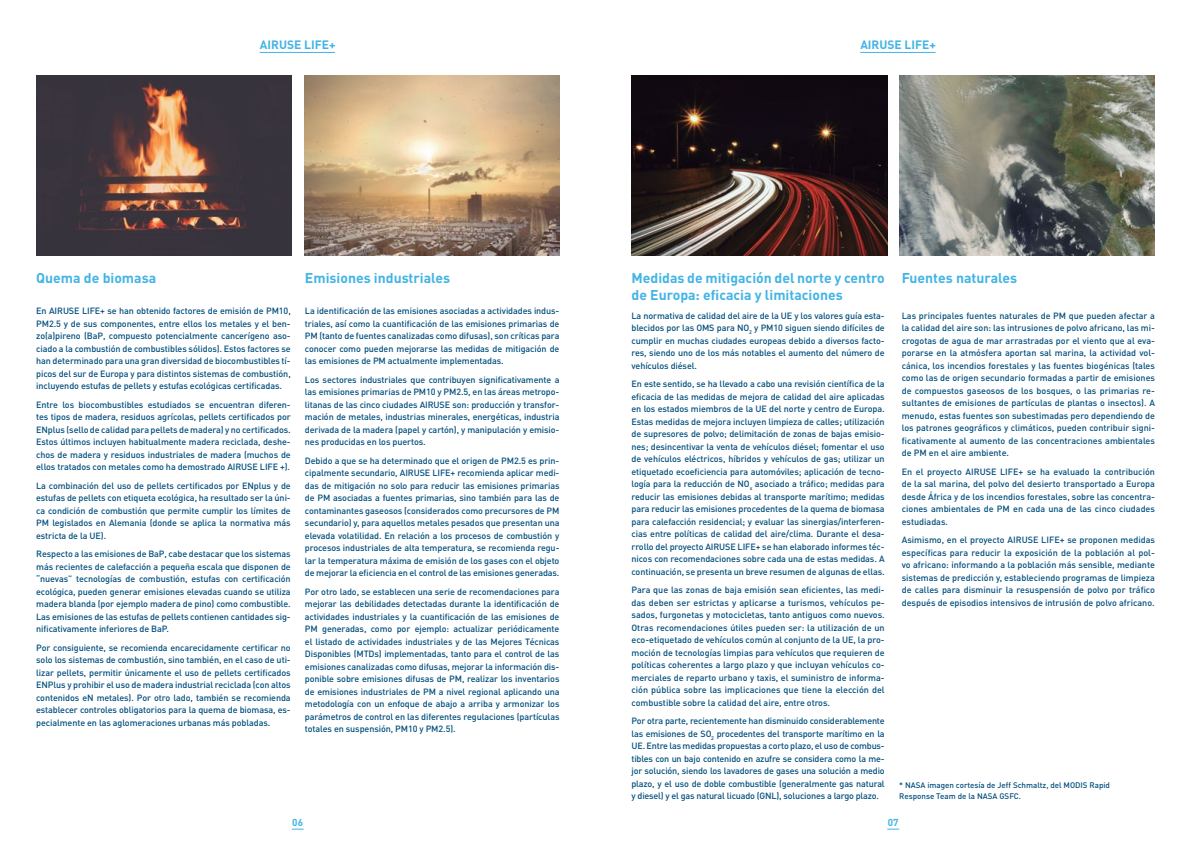
<style>
.page{position:relative;width:1191px;height:842px;background:#fff}
.page>*{position:absolute;margin:0;border:0;box-sizing:border-box;transform-origin:0 0}
.t1{font:700 14px/16.8px "DIN Pro";color:#42b4e4}
.t2{font:700 12px "DIN Pro";color:#42b4e4}
.t3{font:700 10px "DIN Pro";color:#42b4e4}
.t4{font:500 9px/12.5px "DIN Pro";letter-spacing:-.01em;color:#004e7d;text-align:justify}
.t5{font:500 8px/11px "DIN Pro";color:#004e7d}
</style>
<div class="page">
<svg style="left:292px;top:829px;width:12px;height:1px"></svg>
<svg style="left:887px;top:829px;width:12px;height:1px"></svg>
<img style="left:36px;top:75px;width:256px;height:180px">
<img style="left:305px;top:75px;width:254px;height:180px">
<img style="left:631px;top:75px;width:256px;height:180px">
<img style="left:899px;top:75px;width:256px;height:180px">
<hr style="left:260px;top:52px;width:75px;height:1px;background:#42b4e4">
<hr style="left:860px;top:52px;width:75px;height:1px;background:#42b4e4">
<h2 class="t2" style="left:260px;top:37px;width:77px">AIRUSE LIFE+</h2>
<h2 class="t2" style="left:860px;top:37px;width:77px">AIRUSE LIFE+</h2>
<h1 class="t1" style="left:36px;top:269px;width:121px">Quema de biomasa</h1>
<p class="t4" style="left:36px;top:304px;width:256px">En AIRUSE LIFE+ se han obtenido factores de emisión de PM10, PM2.5 y de sus componentes, entre ellos los metales y el ben&shy;zo(a)pireno (BaP, compuesto potencialmente cancerígeno aso&shy;ciado a la combustión de combustibles sólidos). Estos factores se han determinado para una gran diversidad de biocombustibles tí&shy;picos del sur de Europa y para distintos sistemas de combustión, incluyendo estufas de pellets y estufas ecológicas certificadas.</p>
<p class="t4" style="left:36px;top:398px;width:256px">Entre los biocombustibles estudiados se encuentran diferen&shy;tes tipos de madera, residuos agrícolas, pellets certificados por ENplus (sello de calidad para pellets de madera) y no certificados.<br>Estos últimos incluyen habitualmente madera reciclada, deshe&shy;chos de madera y residuos industriales de madera (muchos de ellos tratados con metales como ha demostrado AIRUSE LIFE +).</p>
<p class="t4" style="left:36px;top:479px;width:256px">La combinación del uso de pellets certificados por ENplus y de estufas de pellets con etiqueta ecológica, ha resultado ser la úni&shy;ca condición de combustión que permite cumplir los límites de PM legislados en Alemania (donde se aplica la normativa más estricta de la UE).</p>
<p class="t4" style="left:36px;top:547px;width:256px">Respecto a las emisiones de BaP, cabe destacar que los sistemas más recientes de calefacción a pequeña escala que disponen de “nuevas” tecnologías de combustión, estufas con certificación ecológica, pueden generar emisiones elevadas cuando se utiliza madera blanda (por ejemplo madera de pino) como combustible.<br>Las emisiones de las estufas de pellets contienen cantidades sig&shy;nificativamente inferiores de BaP.</p>
<p class="t4" style="left:36px;top:641px;width:256px">Por consiguiente, se recomienda encarecidamente certificar no solo los sistemas de combustión, sino también, en el caso de uti&shy;lizar pellets, permitir únicamente el uso de pellets certificados ENPlus y prohibir el uso de madera industrial reciclada (con altos contenidos eN metales). Por otro lado, también se recomienda establecer controles obligatorios para la quema de biomasa, es&shy;pecialmente en las aglomeraciones urbanas más pobladas.</p>
<h1 class="t1" style="left:305px;top:269px;width:147px">Emisiones industriales</h1>
<p class="t4" style="left:305px;top:304px;width:256px">La identificación de las emisiones asociadas a actividades indus&shy;triales, así como la cuantificación de las emisiones primarias de PM (tanto de fuentes canalizadas como difusas), son críticas para conocer como pueden mejorarse las medidas de mitigación de las emisiones de PM actualmente implementadas.</p>
<p class="t4" style="left:305px;top:373px;width:256px">Los sectores industriales que contribuyen significativamente a las emisiones primarias de PM10 y PM2.5, en las áreas metropo&shy;litanas de las cinco ciudades AIRUSE son: producción y transfor&shy;mación de metales, industrias minerales, energéticas, industria derivada de la madera (papel y cartón), y manipulación y emisio&shy;nes producidas en los puertos.</p>
<p class="t4" style="left:305px;top:454px;width:256px">Debido a que se ha determinado que el origen de PM2.5 es prin&shy;cipalmente secundario, AIRUSE LIFE+ recomienda aplicar medi&shy;das de mitigación no solo para reducir las emisiones primarias de PM asociadas a fuentes primarias, sino también para las de contaminantes gaseosos (considerados como precursores de PM secundario) y, para aquellos metales pesados que presentan una elevada volatilidad. En relación a los procesos de combustión y procesos industriales de alta temperatura, se recomienda regu&shy;lar la temperatura máxima de emisión de los gases con el objeto de mejorar la eficiencia en el control de las emisiones generadas.</p>
<p class="t4" style="left:305px;top:585px;width:256px">Por otro lado, se establecen una serie de recomendaciones para mejorar las debilidades detectadas durante la identificación de actividades industriales y la cuantificación de las emisiones de PM generadas, como por ejemplo: actualizar periódicamente el listado de actividades industriales y de las Mejores Técnicas Disponibles (MTDs) implementadas, tanto para el control de las emisiones canalizadas como difusas, mejorar la información dis&shy;ponible sobre emisiones difusas de PM, realizar los inventarios de emisiones industriales de PM a nivel regional aplicando una metodología con un enfoque de abajo a arriba y armonizar los parámetros de control en las diferentes regulaciones (partículas totales en suspensión, PM10 y PM2.5).</p>
<h1 class="t1" style="left:631px;top:269px;width:255px">Medidas de mitigación del norte y centro de Europa: eficacia y limitaciones</h1>
<p class="t4" style="left:631px;top:309px;width:255px">La normativa de calidad del aire de la UE y los valores guía esta&shy;blecidos por las OMS para NO<sub>2</sub> y PM10 siguen siendo difíciles de cumplir en muchas ciudades europeas debido a diversos facto&shy;res, siendo uno de los más notables el aumento del número de vehículos diésel.</p>
<p class="t4" style="left:631px;top:377px;width:255px">En este sentido, se ha llevado a cabo una revisión científica de la eficacia de las medidas de mejora de calidad del aire aplicadas en los estados miembros de la UE del norte y centro de Europa.<br>Estas medidas de mejora incluyen limpieza de calles; utilización de supresores de polvo; delimitación de zonas de bajas emisio&shy;nes; desincentivar la venta de vehículos diésel; fomentar el uso de vehículos eléctricos, híbridos y vehículos de gas; utilizar un etiquetado ecoeficiencia para automóviles; aplicación de tecno&shy;logía para la reducción de NO<sub>x</sub> asociado a tráfico; medidas para reducir las emisiones debidas al transporte marítimo; medidas para reducir las emisiones procedentes de la quema de biomasa para calefacción residencial; y evaluar las sinergias/interferen&shy;cias entre políticas de calidad del aire/clima. Durante el desa&shy;rrollo del proyecto AIRUSE LIFE+ se han elaborado informes téc&shy;nicos con recomendaciones sobre cada una de estas medidas. A continuación, se presenta un breve resumen de algunas de ellas.</p>
<p class="t4" style="left:631px;top:583px;width:255px">Para que las zonas de baja emisión sean eficientes, las medi&shy;das deben ser estrictas y aplicarse a turismos, vehículos pe&shy;sados, furgonetas y motocicletas, tanto antiguos como nuevos.<br>Otras recomendaciones útiles pueden ser: la utilización de un eco-etiquetado de vehículos común al conjunto de la UE, la pro&shy;moción de tecnologías limpias para vehículos que requieren de políticas coherentes a largo plazo y que incluyan vehículos co&shy;merciales de reparto urbano y taxis, el suministro de informa&shy;ción pública sobre las implicaciones que tiene la elección del combustible sobre la calidad del aire, entre otros.</p>
<p class="t4" style="left:631px;top:714px;width:255px">Por otra parte, recientemente han disminuido considerablemente las emisiones de SO<sub>2</sub> procedentes del transporte marítimo en la UE. Entre las medidas propuestas a corto plazo, el uso de combus&shy;tibles con un bajo contenido en azufre se considera como la me&shy;jor solución, siendo los lavadores de gases una solución a medio plazo, y el uso de doble combustible (generalmente gas natural y diesel) y el gas natural licuado (GNL), soluciones a largo plazo.</p>
<h1 class="t1" style="left:901px;top:269px;width:117px">Fuentes naturales</h1>
<p class="t4" style="left:901px;top:309px;width:255px">Las principales fuentes naturales de PM que pueden afectar a la calidad del aire son: las intrusiones de polvo africano, las mi&shy;crogotas de agua de mar arrastradas por el viento que al eva&shy;porarse en la atmósfera aportan sal marina, la actividad vol&shy;cánica, los incendios forestales y las fuentes biogénicas (tales como las de origen secundario formadas a partir de emisiones de compuestos gaseosos de los bosques, o las primarias re&shy;sultantes de emisiones de partículas de plantas o insectos). A menudo, estas fuentes son subestimadas pero dependiendo de los patrones geográficos y climáticos, pueden contribuir signi&shy;ficativamente al aumento de las concentraciones ambientales de PM en el aire ambiente.</p>
<p class="t4" style="left:901px;top:465px;width:255px">En el proyecto AIRUSE LIFE+ se ha evaluado la contribución de la sal marina, del polvo del desierto transportado a Europa desde África y de los incendios forestales, sobre las concentra&shy;ciones ambientales de PM en cada una de las cinco ciudades estudiadas.</p>
<p class="t4" style="left:901px;top:533px;width:255px">Asimismo, en el proyecto AIRUSE LIFE+ se proponen medidas específicas para reducir la exposición de la población al pol&shy;vo africano: informando a la población más sensible, mediante sistemas de predicción y, estableciendo programas de limpieza de calles para disminuir la resuspensión de polvo por tráfico después de episodios intensivos de intrusión de polvo africano.</p>
<p class="t5" style="left:899px;top:779px;width:212px">* NASA imagen cortesía de Jeff Schmaltz, del MODIS Rapid<br>Response Team de la NASA GSFC.</p>
<p class="t3" style="left:292px;top:815px;width:12px">06</p>
<p class="t3" style="left:887px;top:815px;width:12px">07</p>
</div>
